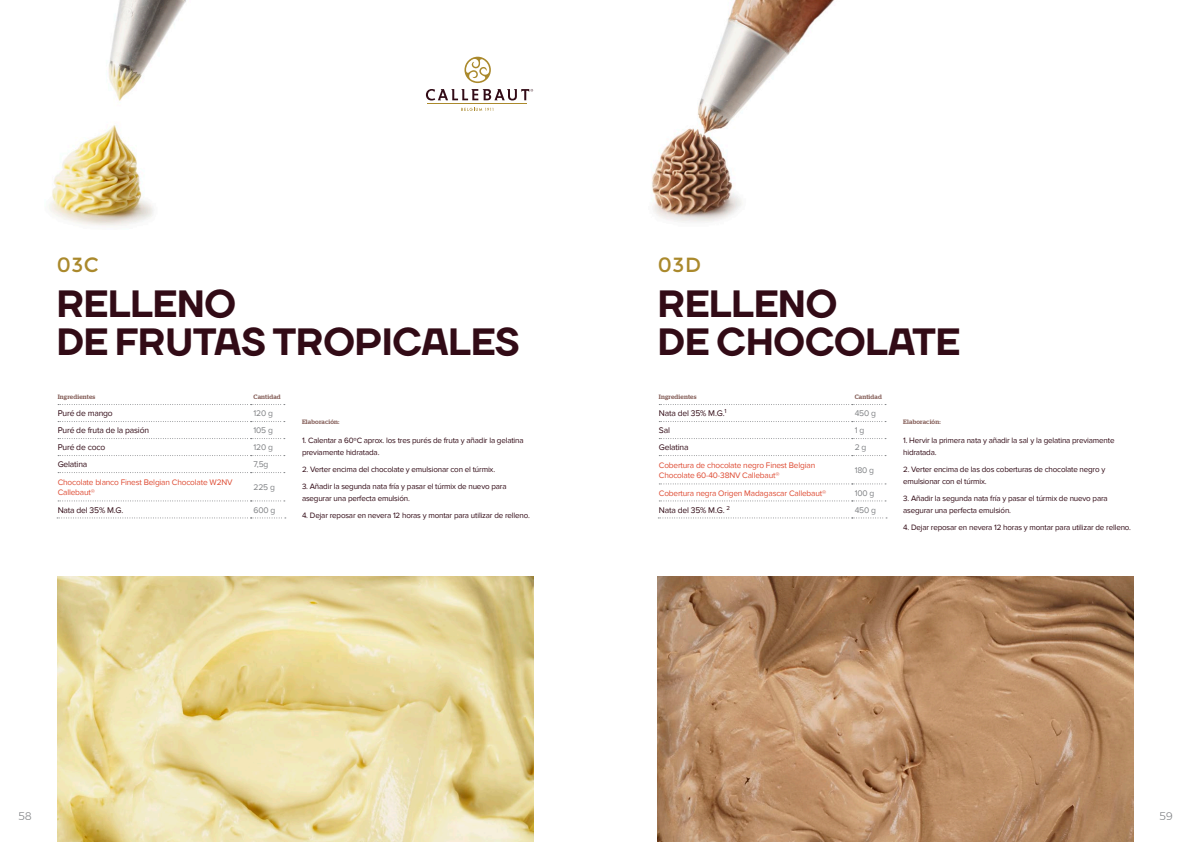
<style>
.page{position:relative;width:1191px;height:842px;background:#fff}
.page>*{position:absolute;margin:0;border:0;box-sizing:border-box;transform-origin:0 0}
.t1{font:800 38px "TT Firs";color:#320b16}
.t2{font:20.5px "Montserrat";letter-spacing:.03em;color:#aa892c}
.t3{font:300 11px "Montserrat";color:#808285}
.t4{font:8.5px "Proxima Nova";letter-spacing:-.02em;color:#320b16}
.t5{font:8.5px "Proxima Nova";letter-spacing:-.02em;color:#808285}
.t6{font:8.3px/10px "Proxima Nova";letter-spacing:-.02em;color:#de4c34}
.ELABORACIO_2{font:8px/12px "Proxima Nova";letter-spacing:-.02em;color:#320b16}
.t7{font:500 6.3px "Stag";letter-spacing:.03em;color:#835c56}
</style>
<div class="page">
<img style="left:49px;top:0;width:137px;height:226px">
<img style="left:497px;top:0;width:337px;height:222px">
<hr style="left:427px;top:103px;width:99px;height:1px;background:#aa892c">
<svg style="left:461px;top:108px;width:32px;height:3px"></svg>
<svg style="left:464px;top:57px;width:27px;height:26px"></svg>
<svg style="left:426px;top:89px;width:107px;height:11px"></svg>
<svg style="left:659px;top:421px;width:227px;height:1px"></svg>
<svg style="left:659px;top:438px;width:227px;height:1px"></svg>
<svg style="left:659px;top:455px;width:227px;height:1px"></svg>
<svg style="left:659px;top:483px;width:227px;height:1px"></svg>
<svg style="left:659px;top:501px;width:227px;height:1px"></svg>
<svg style="left:658px;top:518px;width:229px;height:1px"></svg>
<svg style="left:659px;top:404px;width:227px;height:1px"></svg>
<svg style="left:58px;top:421px;width:227px;height:1px"></svg>
<svg style="left:58px;top:438px;width:227px;height:1px"></svg>
<svg style="left:58px;top:455px;width:227px;height:1px"></svg>
<svg style="left:58px;top:472px;width:227px;height:1px"></svg>
<svg style="left:58px;top:501px;width:227px;height:1px"></svg>
<svg style="left:57px;top:518px;width:229px;height:1px"></svg>
<svg style="left:58px;top:404px;width:227px;height:1px"></svg>
<img style="left:57px;top:576px;width:476px;height:266px">
<img style="left:657px;top:576px;width:476px;height:266px">
<p class="t2" style="left:57px;top:252px;width:44px">03C</p>
<p class="t1" style="left:57px;top:280px;width:181px">RELLENO</p>
<p class="t1" style="left:57px;top:318px;width:464px">DE FRUTAS TROPICALES</p>
<p class="t7" style="left:58px;top:393px;width:39px">Ingredientes</p>
<p class="t7" style="left:253px;top:393px;width:29px">Cantidad</p>
<p class="t4" style="left:58px;top:409px;width:57px">Puré de mango</p>
<p class="t5" style="left:253px;top:409px;width:21px">120 g</p>
<p class="t4" style="left:58px;top:426px;width:93px">Puré de fruta de la pasión</p>
<p class="t5" style="left:253px;top:426px;width:21px">105 g</p>
<p class="t4" style="left:58px;top:443px;width:49px">Puré de coco</p>
<p class="t5" style="left:253px;top:443px;width:21px">120 g</p>
<p class="t4" style="left:58px;top:460px;width:31px">Gelatina</p>
<p class="t5" style="left:253px;top:460px;width:16px">7,5g</p>
<p class="t6" style="left:58px;top:477px;width:176px">Chocolate blanco Finest Belgian Chocolate W2NV<br>Callebaut®</p>
<p class="t5" style="left:253px;top:482px;width:23px">225 g</p>
<p class="t4" style="left:58px;top:505px;width:67px">Nata del 35% M.G.</p>
<p class="t5" style="left:253px;top:505px;width:23px">600 g</p>
<p class="t7" style="left:302px;top:418px;width:39px">Elaboración:</p>
<p class="ELABORACIO_2" style="left:302px;top:435px;width:223px">1. Calentar a 60ºC aprox. los tres purés de fruta y añadir la gelatina previamente hidratada.</p>
<p class="ELABORACIO_2" style="left:302px;top:464px;width:195px">2. Verter encima del chocolate y emulsionar con el túrmix.</p>
<p class="ELABORACIO_2" style="left:302px;top:481px;width:206px">3. Añadir la segunda nata fría y pasar el túrmix de nuevo para asegurar una perfecta emulsión.</p>
<p class="ELABORACIO_2" style="left:302px;top:510px;width:229px">4. Dejar reposar en nevera 12 horas y montar para utilizar de relleno.</p>
<p class="t2" style="left:658px;top:252px;width:45px">03D</p>
<p class="t1" style="left:658px;top:280px;width:181px">RELLENO</p>
<p class="t1" style="left:658px;top:318px;width:304px">DE CHOCOLATE</p>
<p class="t7" style="left:659px;top:393px;width:39px">Ingredientes</p>
<p class="t7" style="left:854px;top:393px;width:29px">Cantidad</p>
<p class="t4" style="left:659px;top:409px;width:69px">Nata del 35% M.G.<sup>1</sup></p>
<p class="t5" style="left:854px;top:409px;width:23px">450 g</p>
<p class="t4" style="left:659px;top:426px;width:13px">Sal</p>
<p class="t5" style="left:854px;top:426px;width:11px">1 g</p>
<p class="t4" style="left:659px;top:443px;width:31px">Gelatina</p>
<p class="t5" style="left:854px;top:443px;width:13px">2 g</p>
<p class="t6" style="left:659px;top:460px;width:158px">Cobertura de chocolate negro Finest Belgian<br>Chocolate 60-40-38NV Callebaut®</p>
<p class="t5" style="left:854px;top:465px;width:21px">180 g</p>
<p class="t6" style="left:659px;top:488px;width:169px">Cobertura negra Origen Madagascar Callebaut®</p>
<p class="t5" style="left:854px;top:488px;width:21px">100 g</p>
<p class="t4" style="left:659px;top:505px;width:73px">Nata del 35% M.G. <sup>2</sup></p>
<p class="t5" style="left:854px;top:505px;width:23px">450 g</p>
<p class="t7" style="left:903px;top:418px;width:39px">Elaboración:</p>
<p class="ELABORACIO_2" style="left:903px;top:435px;width:213px">1. Hervir la primera nata y añadir la sal y la gelatina previamente hidratada.</p>
<p class="ELABORACIO_2" style="left:903px;top:464px;width:204px">2. Verter encima de las dos coberturas de chocolate negro y emulsionar con el túrmix.</p>
<p class="ELABORACIO_2" style="left:903px;top:493px;width:206px">3. Añadir la segunda nata fría y pasar el túrmix de nuevo para asegurar una perfecta emulsión.</p>
<p class="ELABORACIO_2" style="left:903px;top:522px;width:229px">4. Dejar reposar en nevera 12 horas y montar para utilizar de relleno.</p>
<h3 class="t3" style="left:18px;top:808px;width:15px">58</h3>
<h3 class="t3" style="left:1159px;top:808px;width:15px">59</h3>
</div>
